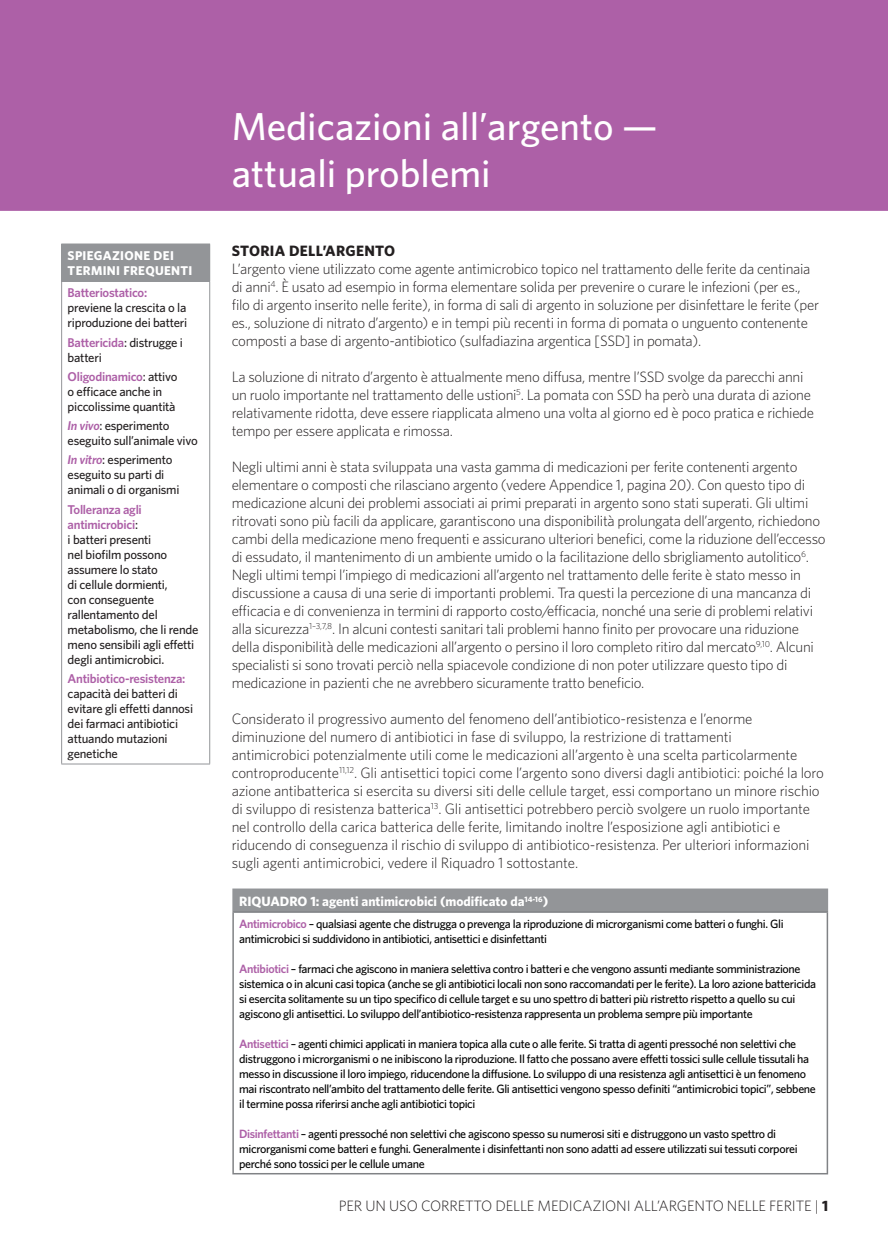
<style>
.page{position:relative;width:888px;height:1258px;background:#fff}
.page>*{position:absolute;margin:0;border:0;box-sizing:border-box;transform-origin:0 0}
.t1{font:500 39px/46.8px "Whitney";color:#fff}
.t2{font:300 15px/18px "Whitney";letter-spacing:-.02em;color:#231f20}
.t3{font:700 15px "Whitney";letter-spacing:.02em;color:#231f20}
.t4{font:700 13.5px "Whitney";color:#fff}
.t5{font:500 12.75px/15px "Whitney";letter-spacing:-.02em;color:#231f20}
.t6{font:600 12.75px "Whitney";letter-spacing:-.02em;color:#ad60a7}
.t7{font:700 12.75px/15px "Whitney";letter-spacing:.025em;color:#fff}
.t8{font:500 12px/15px "Whitney";letter-spacing:-.03em;color:#000}
.s1{font-weight:600;color:#ad60a7}
.s2{font-weight:600;font-style:italic;color:#ad60a7}
.s3{font-weight:700}
</style>
<div class="page">
<div style="left:0;top:0;width:888px;height:211px;background:#ad60a7"></div>
<div style="left:233px;top:889px;width:594px;height:23px;background:#939598"></div>
<hr style="left:232px;top:890px;width:2px;height:21px;background:#939598">
<svg style="left:827px;top:890px;width:1px;height:21px"></svg>
<hr style="left:232px;top:888px;width:596px;height:2px;background:#939598">
<hr style="left:232px;top:913px;width:2px;height:260px;background:#808285">
<hr style="left:827px;top:913px;width:1px;height:260px;background:#808285">
<hr style="left:232px;top:911px;width:596px;height:2px;background:#808285">
<hr style="left:232px;top:1173px;width:596px;height:1px;background:#808285">
<div style="left:62px;top:244px;width:148px;height:37px;background:#939598"></div>
<hr style="left:61px;top:244px;width:1px;height:37px;background:#939598">
<hr style="left:61px;top:282px;width:1px;height:482px;background:#939598">
<hr style="left:209px;top:282px;width:1px;height:482px;background:#939598">
<hr style="left:61px;top:281px;width:149px;height:1px;background:#939598">
<hr style="left:61px;top:764px;width:149px;height:1px;background:#939598">
<p class="t7" style="left:68px;top:248px;width:126px">SPIEGAZIONE DEI<br>TERMINI FREQUENTI</p>
<p class="t6" style="left:68px;top:285px;width:81px">Batteriostatico:</p>
<p class="t5" style="left:68px;top:300px;width:121px">previene la crescita o la riproduzione dei batteri</p>
<p class="t5" style="left:68px;top:334px;width:117px"><span class="s1">Battericida</span>: distrugge i batteri</p>
<p class="t5" style="left:68px;top:369px;width:111px"><span class="s1">Oligodinamico</span>: attivo o efficace anche in piccolissime quantità</p>
<p class="t5" style="left:68px;top:418px;width:132px"><span class="s2">In vivo</span>: esperimento eseguito sull’animale vivo</p>
<p class="t5" style="left:68px;top:452px;width:113px"><span class="s2">In vitro</span>: esperimento eseguito su parti di animali o di organismi</p>
<p class="t5" style="left:68px;top:501px;width:132px"><span class="s1">Tolleranza agli antimicrobici</span>:<br>i batteri presenti<br>nel biofilm possono assumere lo stato<br>di cellule dormienti,<br>con conseguente rallentamento del metabolismo, che li rende meno sensibili agli effetti degli antimicrobici.</p>
<p class="t6" style="left:68px;top:671px;width:119px">Antibiotico-resistenza:</p>
<p class="t5" style="left:68px;top:685px;width:127px">capacità dei batteri di evitare gli effetti dannosi dei farmaci antibiotici attuando mutazioni genetiche</p>
<h1 class="t1" style="left:232px;top:102px;width:427px">Medicazioni all’argento — attuali problemi</h1>
<p class="t3" style="left:232px;top:242px;width:165px">STORIA DELL’ARGENTO</p>
<p class="t2" style="left:232px;top:260px;width:589px">L’argento viene utilizzato come agente antimicrobico topico nel trattamento delle ferite da centinaia di anni<sup>4</sup>. È usato ad esempio in forma elementare solida per prevenire o curare le infezioni (per es., filo di argento inserito nelle ferite), in forma di sali di argento in soluzione per disinfettare le ferite (per es., soluzione di nitrato d’argento) e in tempi più recenti in forma di pomata o unguento contenente composti a base di argento-antibiotico (sulfadiazina argentica [SSD] in pomata).</p>
<p class="t2" style="left:232px;top:368px;width:584px">La soluzione di nitrato d’argento è attualmente meno diffusa, mentre l’SSD svolge da parecchi anni un ruolo importante nel trattamento delle ustioni<sup>5</sup>. La pomata con SSD ha però una durata di azione relativamente ridotta, deve essere riapplicata almeno una volta al giorno ed è poco pratica e richiede tempo per essere applicata e rimossa.</p>
<p class="t2" style="left:232px;top:458px;width:596px">Negli ultimi anni è stata sviluppata una vasta gamma di medicazioni per ferite contenenti argento elementare o composti che rilasciano argento (vedere Appendice 1, pagina 20). Con questo tipo di medicazione alcuni dei problemi associati ai primi preparati in argento sono stati superati. Gli ultimi ritrovati sono più facili da applicare, garantiscono una disponibilità prolungata dell’argento, richiedono cambi della medicazione meno frequenti e assicurano ulteriori benefici, come la riduzione dell’eccesso di essudato, il mantenimento di un ambiente umido o la facilitazione dello sbrigliamento autolitico<sup>6</sup>.<br>Negli ultimi tempi l’impiego di medicazioni all’argento nel trattamento delle ferite è stato messo in discussione a causa di una serie di importanti problemi. Tra questi la percezione di una mancanza di efficacia e di convenienza in termini di rapporto costo/efficacia, nonché una serie di problemi relativi alla sicurezza<sup>1–3,7,8</sup>. In alcuni contesti sanitari tali problemi hanno finito per provocare una riduzione della disponibilità delle medicazioni all’argento o persino il loro completo ritiro dal mercato<sup>9,10</sup>. Alcuni specialisti si sono trovati perciò nella spiacevole condizione di non poter utilizzare questo tipo di medicazione in pazienti che ne avrebbero sicuramente tratto beneficio.</p>
<p class="t2" style="left:232px;top:710px;width:594px">Considerato il progressivo aumento del fenomeno dell’antibiotico-resistenza e l’enorme diminuzione del numero di antibiotici in fase di sviluppo, la restrizione di trattamenti<br>antimicrobici potenzialmente utili come le medicazioni all’argento è una scelta particolarmente controproducente<sup>11,12</sup>. Gli antisettici topici come l’argento sono diversi dagli antibiotici: poiché la loro azione antibatterica si esercita su diversi siti delle cellule target, essi comportano un minore rischio di sviluppo di resistenza batterica<sup>13</sup>. Gli antisettici potrebbero perciò svolgere un ruolo importante nel controllo della carica batterica delle ferite, limitando inoltre l’esposizione agli antibiotici e riducendo di conseguenza il rischio di sviluppo di antibiotico-resistenza. Per ulteriori informazioni sugli agenti antimicrobici, vedere il Riquadro 1 sottostante.</p>
<p class="t4" style="left:239px;top:893px;width:311px">RIQUADRO 1: agenti antimicrobici (modificato da<sup>14-16</sup>)</p>
<p class="t8" style="left:239px;top:916px;width:546px"><span class="s1">Antimicrobico</span> – qualsiasi agente che distrugga o prevenga la riproduzione di microrganismi come batteri o funghi. Gli antimicrobici si suddividono in antibiotici, antisettici e disinfettanti</p>
<p class="t8" style="left:239px;top:961px;width:579px"><span class="s1">Antibiotici</span> – farmaci che agiscono in maniera selettiva contro i batteri e che vengono assunti mediante somministrazione sistemica o in alcuni casi topica (anche se gli antibiotici locali non sono raccomandati per le ferite). La loro azione battericida si esercita solitamente su un tipo specifico di cellule target e su uno spettro di batteri più ristretto rispetto a quello su cui agiscono gli antisettici. Lo sviluppo dell’antibiotico-resistenza rappresenta un problema sempre più importante</p>
<p class="t8" style="left:239px;top:1036px;width:578px"><span class="s1">Antisettici</span> – agenti chimici applicati in maniera topica alla cute o alle ferite. Si tratta di agenti pressoché non selettivi che distruggono i microrganismi o ne inibiscono la riproduzione. Il fatto che possano avere effetti tossici sulle cellule tissutali ha messo in discussione il loro impiego, riducendone la diffusione. Lo sviluppo di una resistenza agli antisettici è un fenomeno mai riscontrato nell’ambito del trattamento delle ferite. Gli antisettici vengono spesso definiti “antimicrobici topici”, sebbene il termine possa riferirsi anche agli antibiotici topici</p>
<p class="t8" style="left:239px;top:1126px;width:560px"><span class="s1">Disinfettanti</span> – agenti pressoché non selettivi che agiscono spesso su numerosi siti e distruggono un vasto spettro di microrganismi come batteri e funghi. Generalmente i disinfettanti non sono adatti ad essere utilizzati sui tessuti corporei perché sono tossici per le cellule umane</p>
<p class="t2" style="left:339px;top:1196px;width:491px">PER UN USO CORRETTO DELLE MEDICAZIONI ALL’ARGENTO NELLE FERITE | <span class="s3">1</span></p>
</div>
